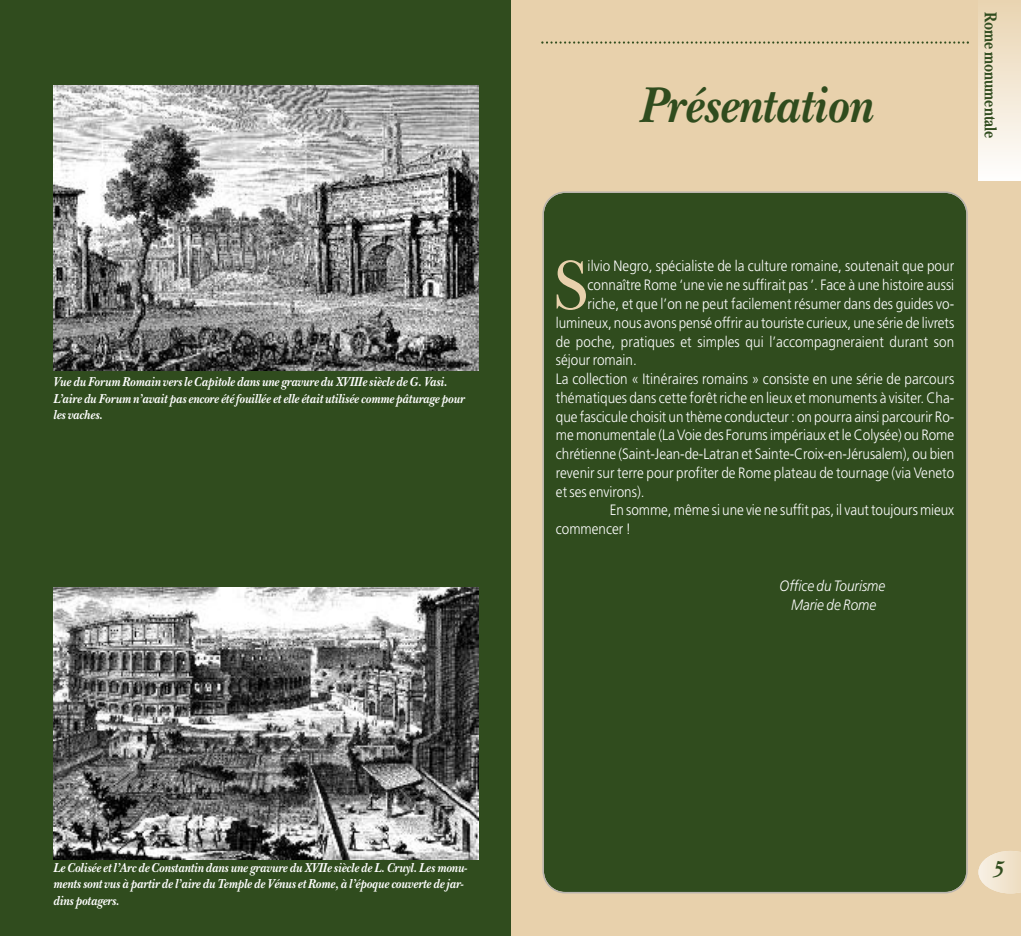
<style>
.page{position:relative;width:1021px;height:936px;background:#fff}
.page>*{position:absolute;margin:0;border:0;box-sizing:border-box;transform-origin:0 0}
.t1{font:72.6px "New Baskerville";color:#e8d1ac;scale:.9 1}
.t2{font:italic 700 52.5px "New Baskerville";color:#304c1e;scale:.9 1}
.t3{font:italic 700 24px "New Baskerville";color:#304c1e;scale:.9 1}
.t4{font:700 18px "New Baskerville";color:#304c1e;scale:.8 1}
.t5{font:300 15px "Frutiger";color:#fff;scale:.9 1}
.t6{font:italic 300 15px/19px "Frutiger";color:#fff;text-align:center;scale:.9 1}
.t7{font:italic 700 13.5px/16.2px "New Baskerville";color:#fff;scale:.9 1}
</style>
<div class="page">
<div style="left:510px;top:0;width:510px;height:935px;background:#e8d1ac"></div>
<svg style="left:541px;top:41px;width:427px;height:3px"></svg>
<svg style="left:978px;top:851px;width:42px;height:42px"></svg>
<div style="left:978px;top:0;width:42px;height:181px;background:linear-gradient(to bottom,#e9d4b1,#fffefe)"></div>
<div style="left:542px;top:191px;width:425px;height:702px;background:#304c1e"></div>
<div style="left:0;top:0;width:510px;height:935px;background:#304c1e"></div>
<img style="left:53px;top:85px;width:425px;height:285px">
<img style="left:53px;top:587px;width:425px;height:272px">
<p class="t7" style="left:53px;top:373px;width:458px">Vue du Forum Romain vers le Capitole dans une gravure du XVIIIe siècle de G. Vasi.<br>L’aire du Forum n’avait pas encore été fouillée et elle était utilisée comme pâturage pour les vaches.</p>
<h2 class="t2" style="left:638px;top:73px;width:261px">Présentation</h2>
<p class="t4" style="left:1001px;top:12px;width:159px;rotate:90deg">Rome monumentale</p>
<h1 class="t1" style="left:553px;top:261px;width:39px">S</h1>
<p class="t5" style="left:587px;top:260px;width:409px">ilvio Negro, spécialiste de la culture romaine, soutenait que pour</p>
<p class="t5" style="left:587px;top:279px;width:409px">connaître Rome ‘une vie ne suffirait pas ’. Face à une histoire aussi</p>
<p class="t5" style="left:587px;top:298px;width:409px">riche, et que l’on ne peut facilement résumer dans des guides vo-</p>
<p class="t5" style="left:556px;top:316px;width:444px">lumineux, nous avons pensé offrir au touriste curieux, une série de livrets</p>
<p class="t5" style="left:556px;top:335px;width:444px">de poche, pratiques et simples qui l’accompagneraient durant son</p>
<p class="t5" style="left:556px;top:354px;width:91px">séjour romain.</p>
<p class="t5" style="left:556px;top:373px;width:444px">La collection « Itinéraires romains » consiste en une série de parcours</p>
<p class="t5" style="left:556px;top:391px;width:444px">thématiques dans cette forêt riche en lieux et monuments à visiter. Cha-</p>
<p class="t5" style="left:556px;top:410px;width:444px">que fascicule choisit un thème conducteur : on pourra ainsi parcourir Ro-</p>
<p class="t5" style="left:556px;top:429px;width:444px">me monumentale (La Voie des Forums impériaux et le Colysée) ou Rome</p>
<p class="t5" style="left:556px;top:448px;width:444px">chrétienne (Saint-Jean-de-Latran et Sainte-Croix-en-Jérusalem), ou bien</p>
<p class="t5" style="left:556px;top:466px;width:444px">revenir sur terre pour profiter de Rome plateau de tournage (via Veneto</p>
<p class="t5" style="left:556px;top:485px;width:100px">et ses environs).</p>
<p class="t5" style="left:610px;top:504px;width:384px">En somme, même si une vie ne suffit pas, il vaut toujours mieux</p>
<p class="t5" style="left:556px;top:523px;width:85px">commencer !</p>
<p class="t6" style="left:779px;top:577px;width:119px">Office du Tourisme<br>Marie de Rome</p>
<p class="t7" style="left:53px;top:859px;width:461px">Le Colisée et l’Arc de Constantin dans une gravure du XVIIe siècle de L. Cruyl. Les monu&shy;ments sont vus à partir de l’aire du Temple de Vénus et Rome, à l’époque couverte de jar&shy;dins potagers.</p>
<h3 class="t3" style="left:992px;top:854px;width:13px">5</h3>
</div>
